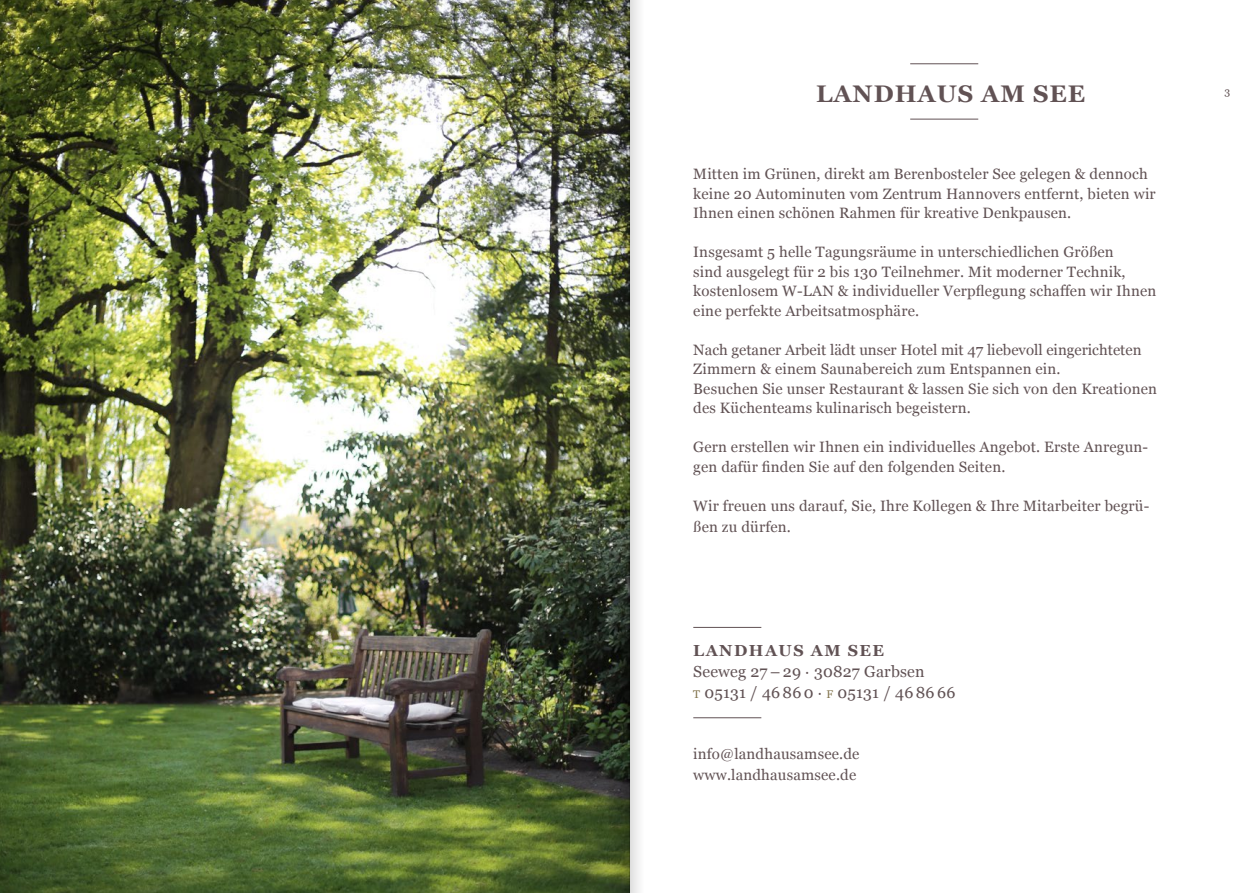
<style>
.page{position:relative;width:1259px;height:893px;background:#fff}
.page>*{position:absolute;margin:0;border:0;box-sizing:border-box;transform-origin:0 0}
.t1{font:700 24px "Georgia";letter-spacing:.04em;color:#615254}
.t2{font:15.9px/20.7px "Georgia";letter-spacing:.01em;color:#615254}
.t3{font:15px/19.5px "Georgia";letter-spacing:.01em;color:#615254}
.t4{font:10.5px "Georgia";color:#615254}
.s1{font-weight:700}
.s2{font-size:15px}
.s3{font-size:11.25px;color:#83754e}
</style>
<div class="page">
<hr style="left:910px;top:119px;width:68px;height:1px;background:#615254">
<hr style="left:910px;top:64px;width:68px;height:1px;background:#615254">
<img style="left:0;top:0;width:630px;height:893px">
<hr style="left:693px;top:627px;width:68px;height:1px;background:#615254">
<hr style="left:693px;top:717px;width:68px;height:1px;background:#615254">
<img style="left:607px;top:0;width:22px;height:893px">
<svg style="left:630px;top:0;width:9px;height:893px"></svg>
<h1 class="t1" style="left:816px;top:76px;width:271px">LANDHAUS AM SEE</h1>
<p class="t4" style="left:1224px;top:84px;width:7px">3</p>
<p class="t3" style="left:693px;top:164px;width:464px">Mitten im Grünen, direkt am Berenbosteler See gelegen &amp; dennoch keine 20 Autominuten vom Zentrum Hannovers entfernt, bieten wir<br>Ihnen einen schönen Rahmen für kreative Denkpausen.</p>
<p class="t3" style="left:693px;top:242px;width:464px">Insgesamt 5 helle Tagungsräume in unterschiedlichen Größen<br>sind ausgelegt für 2 bis 130 Teilnehmer. Mit moderner Technik, kostenlosem W-LAN &amp; individueller Verpflegung schaffen wir Ihnen eine perfekte Arbeitsatmosphäre.</p>
<p class="t3" style="left:693px;top:339px;width:465px">Nach getaner Arbeit lädt unser Hotel mit 47 liebevoll eingerichteten Zimmern &amp; einem Saunabereich zum Entspannen ein.<br>Besuchen Sie unser Restaurant &amp; lassen Sie sich von den Kreationen des Küchenteams kulinarisch begeistern.</p>
<p class="t3" style="left:693px;top:437px;width:456px">Gern erstellen wir Ihnen ein individuelles Angebot. Erste Anregun&shy;gen dafür finden Sie auf den folgenden Seiten.</p>
<p class="t3" style="left:693px;top:495px;width:457px;line-height:20.9px">Wir freuen uns darauf, Sie, Ihre Kollegen &amp; Ihre Mitarbeiter begrü&shy;ßen zu dürfen.</p>
<p class="t2" style="left:693px;top:640px;width:264px"><span class="s1">LANDHAUS AM SEE<br></span>Seeweg 27–29 <span class="s2">·</span> 30827 Garbsen<br><span class="s3">t</span> 05131 / 46860 <span class="s2">·</span> <span class="s3">f</span> 05131 / 46 86 66</p>
<p class="t3" style="left:693px;top:743px;width:168px;line-height:20.7px">info@landhausamsee.de www.landhausamsee.de</p>
</div>
